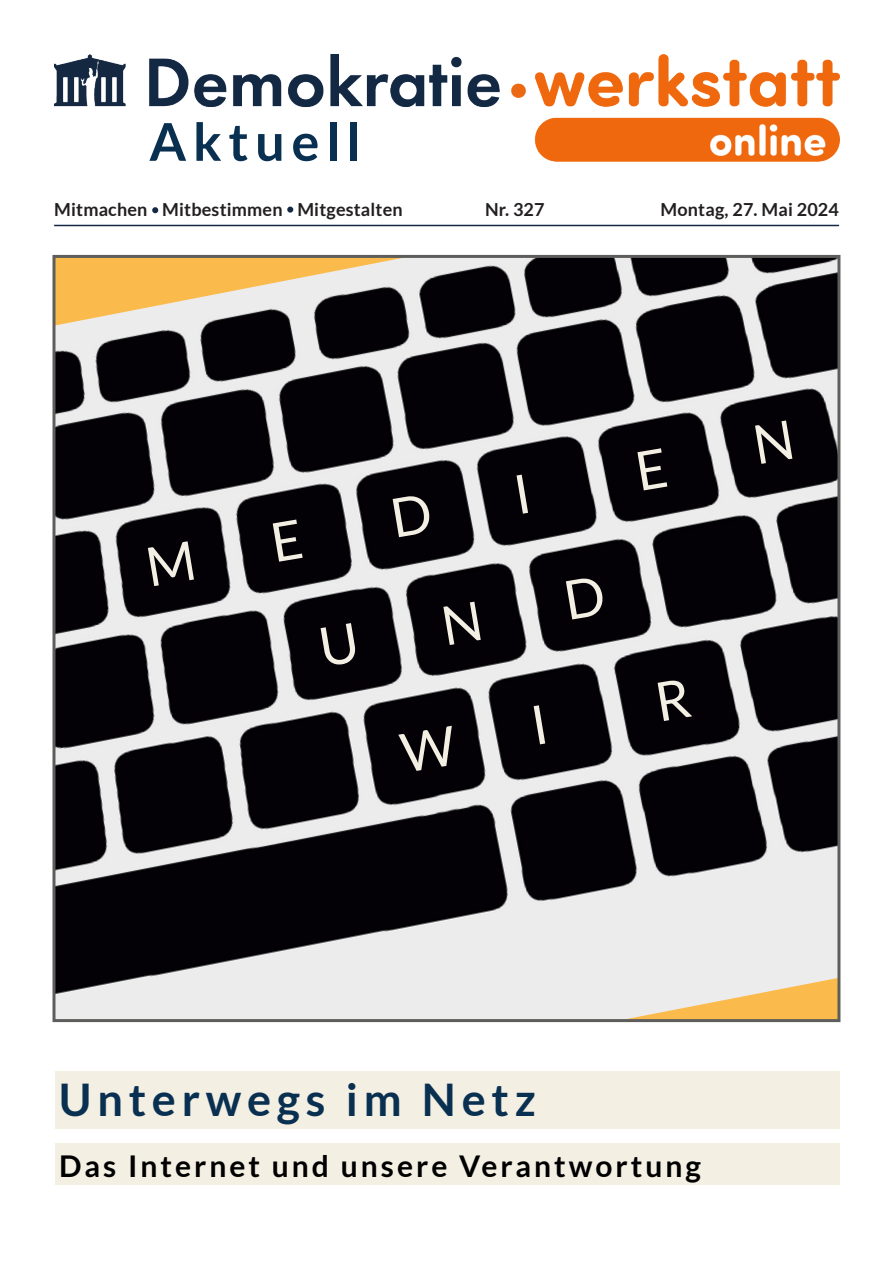
<style>
.page{position:relative;width:893px;height:1263px;background:#fff}
.page>*{position:absolute;margin:0;border:0;box-sizing:border-box;transform-origin:0 0}
.t1{font:700 52.2px "Lato";letter-spacing:.13em;color:#0a3051}
.t2{font:700 45px "Lato";letter-spacing:.13em;color:#0a3051}
.t3{font:700 30px "Lato";letter-spacing:.1em;color:#000}
.t4{font:700 18px "Lato";letter-spacing:.01em;color:#231f20}
</style>
<div class="page">
<img style="left:56px;top:259px;width:780px;height:759px">
<div style="left:52px;top:255px;width:788px;height:767px;border:3px solid #5d5e5c"></div>
<div style="left:55px;top:1071px;width:785px;height:58px;background:#f3efe3"></div>
<div style="left:55px;top:1144px;width:785px;height:41px;background:#f3efe3"></div>
<img style="left:54px;top:54px;width:786px;height:108px">
<hr style="left:54px;top:225px;width:785px;height:1px;background:#132843">
<svg style="left:287px;top:207px;width:6px;height:6px"></svg>
<svg style="left:152px;top:207px;width:6px;height:6px"></svg>
<div style="left:148px;top:541px;width:46px;height:45px;background:#030106"></div>
<div style="left:393px;top:493px;width:39px;height:44px;background:#030106"></div>
<svg style="left:516px;top:475px;width:12px;height:39px"></svg>
<svg style="left:637px;top:448px;width:30px;height:42px"></svg>
<svg style="left:273px;top:519px;width:30px;height:43px"></svg>
<div style="left:321px;top:623px;width:36px;height:44px;background:#030106"></div>
<div style="left:443px;top:602px;width:38px;height:43px;background:#030106"></div>
<div style="left:566px;top:576px;width:39px;height:43px;background:#030106"></div>
<div style="left:398px;top:726px;width:60px;height:47px;background:#030106"></div>
<svg style="left:534px;top:705px;width:11px;height:39px"></svg>
<svg style="left:658px;top:678px;width:34px;height:43px"></svg>
<div style="left:755px;top:420px;width:37px;height:44px;background:#030106"></div>
<p class="t1" style="left:149px;top:112px;width:213px">Aktuell</p>
<p class="t4" style="left:54px;top:199px;width:350px">Mitmachen Mitbestimmen Mitgestalten</p>
<p class="t4" style="left:485px;top:199px;width:61px">Nr. 327</p>
<p class="t4" style="left:660px;top:199px;width:180px">Montag, 27. Mai 2024</p>
<p class="t2" style="left:59px;top:1074px;width:478px">Unterwegs im Netz</p>
<p class="t3" style="left:59px;top:1148px;width:643px">Das Internet und unsere Verantwortung</p>
</div>
